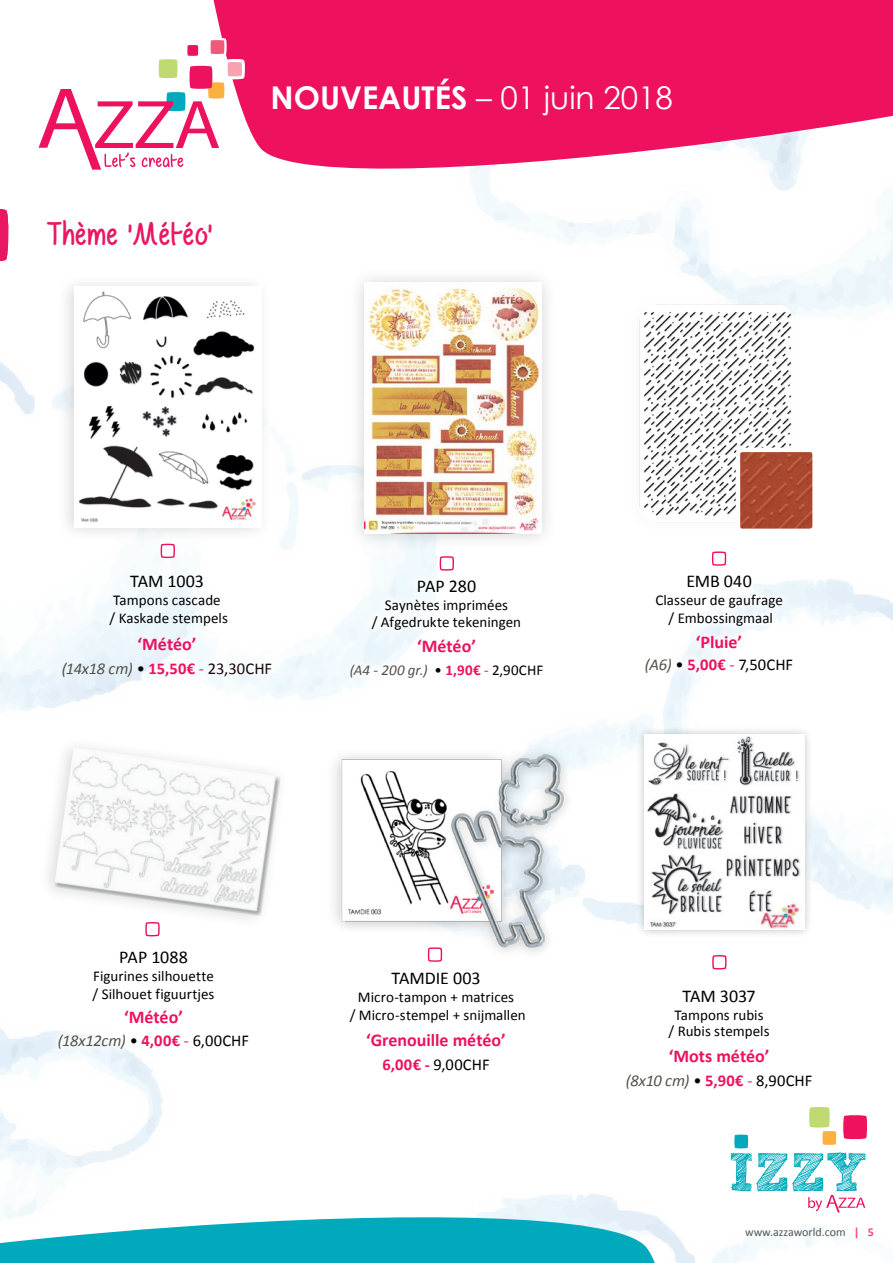
<style>
.page{position:relative;width:893px;height:1263px;background:#fff}
.page>*{position:absolute;margin:0;border:0;box-sizing:border-box;transform-origin:0 0}
.t1{font:33px "Mf Air Balloon";color:#ea1762}
.t2{font:31.35px "Century Gothic";color:#fff}
.t3{font:700 18px "Calibri";color:#ed1160}
.t4{font:18px "Calibri";letter-spacing:-.005em;color:#000001}
.t5{font:italic 16.5px "Calibri";letter-spacing:-.015em;color:#535249}
.t6{font:16.5px "Calibri";letter-spacing:.005em;color:#000001}
.t7{font:15px/18px "Calibri";color:#000001;text-align:center}
.t8{font:italic 15px "Calibri";color:#535249}
.t9{font:12px "Calibri";color:#292d2f}
.s1{font-weight:700}
.s2{font-style:normal;color:#000001}
.s3{font-weight:700;font-style:normal;color:#ed1160}
.s4{font-style:normal;color:#ed1160}
.s5{font-style:normal;color:#19090b}
.s6{font-style:italic;color:#535249}
.s7{font-weight:700;color:#ed1160}
.s8{color:#ed1160}
</style>
<div class="page">
<svg style="left:0;top:1178px;width:751px;height:85px"></svg>
<svg style="left:731px;top:1107px;width:137px;height:105px"></svg>
<svg style="left:213px;top:0;width:680px;height:215px;fill:#ed1160"></svg>
<svg style="left:39px;top:36px;width:209px;height:134px"></svg>
<svg style="left:0;top:208px;width:9px;height:54px"></svg>
<img style="left:54px;top:747px;width:227px;height:169px">
<svg style="left:145px;top:922px;width:15px;height:15px"></svg>
<img style="left:330px;top:739px;width:252px;height:217px">
<svg style="left:426px;top:946px;width:18px;height:16px"></svg>
<div style="left:56px;top:273px;width:216px;height:269px;background:#000001;opacity:.14"></div>
<img style="left:74px;top:286px;width:188px;height:241px">
<svg style="left:159px;top:542px;width:18px;height:17px"></svg>
<div style="left:621px;top:291px;width:184px;height:246px;background:#000001;opacity:.03"></div>
<img style="left:640px;top:305px;width:154px;height:217px">
<svg style="left:711px;top:551px;width:16px;height:15px"></svg>
<img style="left:741px;top:453px;width:71px;height:75px">
<div style="left:736px;top:448px;width:81px;height:85px;border:4px solid #fff;border-radius:4px"></div>
<svg style="left:438px;top:556px;width:16px;height:15px"></svg>
<div style="left:348px;top:266px;width:210px;height:284px;background:#000001;opacity:.18"></div>
<img style="left:364px;top:283px;width:177px;height:250px">
<svg style="left:712px;top:955px;width:15px;height:15px"></svg>
<div style="left:635px;top:725px;width:178px;height:213px;background:#000001;opacity:.24"></div>
<div style="left:644px;top:734px;width:160px;height:195px;background:#fff"></div>
<img style="left:647px;top:736px;width:154px;height:193px">
<h1 class="t1" style="left:47px;top:214px;width:167px">Thème 'Météo'</h1>
<h2 class="t2" style="left:270px;top:79px;width:404px"><span class="s1">NOUVEAUTÉS</span> – 01 juin 2018</h2>
<p class="t4" style="left:130px;top:570px;width:75px">TAM 1003</p>
<p class="t7" style="left:110px;top:591px;width:120px;text-align:left">Tampons cascade<br>/ Kaskade stempels</p>
<p class="t3" style="left:138px;top:633px;width:60px">‘Météo’</p>
<p class="t5" style="left:62px;top:657px;width:212px">(14x18 cm) <span class="s2">•</span> <span class="s3">15,50€</span> <span class="s4">-</span> <span class="s5">23,30CHF</span></p>
<p class="t4" style="left:417px;top:575px;width:61px">PAP 280</p>
<p class="t7" style="left:372px;top:597px;width:151px;line-height:16.2px">Saynètes imprimées<br>/ Afgedrukte tekeningen</p>
<p class="t3" style="left:417px;top:635px;width:60px">‘Météo’</p>
<p class="t8" style="left:350px;top:659px;width:195px">(A4 - 200 gr.) <span class="s2">•</span> <span class="s3">1,90€</span> <span class="s4">-</span> <span class="s2">2,90CHF</span></p>
<p class="t4" style="left:686px;top:570px;width:67px">EMB 040</p>
<p class="t7" style="left:655px;top:591px;width:129px">Classeur de gaufrage / Embossingmaal</p>
<p class="t3" style="left:696px;top:630px;width:48px">‘Pluie’</p>
<p class="t6" style="left:645px;top:654px;width:150px"><span class="s6">(A6)</span> • <span class="s7">5,00€</span> <span class="s8">-</span> 7,50CHF</p>
<p class="t4" style="left:119px;top:945px;width:70px">PAP 1088</p>
<p class="t7" style="left:93px;top:967px;width:123px;text-align:left">Figurines silhouette / Silhouet figuurtjes</p>
<p class="t3" style="left:124px;top:1006px;width:60px">‘Météo’</p>
<p class="t5" style="left:58px;top:1029px;width:193px">(18x12cm) <span class="s2">•</span> <span class="s3">4,00€</span> <span class="s4">-</span> <span class="s2">6,00CHF</span></p>
<p class="t4" style="left:391px;top:967px;width:91px">TAMDIE 003</p>
<p class="t7" style="left:350px;top:988px;width:178px">Micro-tampon + matrices<br>/ Micro-stempel + snijmallen</p>
<p class="t3" style="left:366px;top:1028px;width:141px">‘Grenouille météo’</p>
<p class="t6" style="left:382px;top:1054px;width:109px"><span class="s7">6,00€ -</span> 9,00CHF</p>
<p class="t4" style="left:682px;top:984px;width:75px">TAM 3037</p>
<p class="t7" style="left:668px;top:1007px;width:103px;line-height:16.2px">Tampons rubis<br>/ Rubis stempels</p>
<p class="t3" style="left:669px;top:1044px;width:102px">‘Mots météo’</p>
<p class="t5" style="left:626px;top:1069px;width:188px">(8x10 cm) <span class="s2">•</span> <span class="s3">5,90€</span> <span class="s4">-</span> <span class="s2">8,90CHF</span></p>
<p class="t9" style="left:745px;top:1224px;width:130px">www.azzaworld.com <span class="s7">| 5</span></p>
</div>
